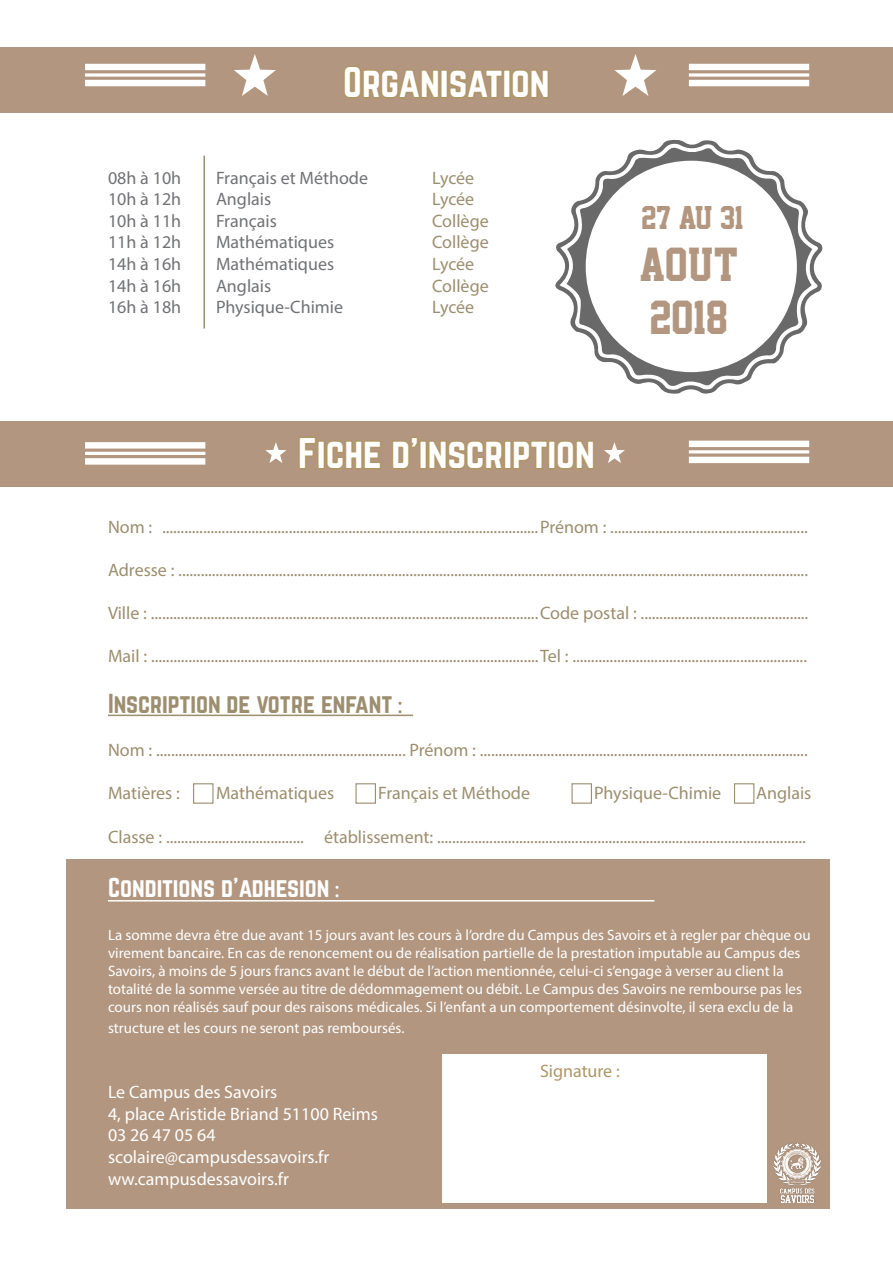
<style>
.page{position:relative;width:893px;height:1263px;background:#fff}
.page>*{position:absolute;margin:0;border:0;box-sizing:border-box;transform-origin:0 0}
.t1{font:43.5px "Superstar M54";color:#b2967f}
.t2{font:37.5px "Norwester";color:#fff}
.t3{font:30px "Superstar M54";color:#b2967f}
.t4{font:24px "Norwester";color:#9c8e6f}
.t5{font:24px "Norwester";color:#fff}
.t6{font:18px "Myriad Pro";color:#9c8e6f}
.t7{font:18px "Myriad Pro";color:#717275}
.t8{font:18px "Myriad Pro";color:#fff}
.t9{font:18px "Myriad Pro";color:#b09667}
.t10{font:15px "Myriad Pro";color:#fff}
.s1{font-family:"Myriad Pro"}
</style>
<div class="page">
<div style="left:66px;top:859px;width:763px;height:350px;background:#b2967f"></div>
<div style="left:0;top:421px;width:893px;height:66px;background:#b2967f"></div>
<div style="left:0;top:47px;width:893px;height:66px;background:#b2967f"></div>
<div style="left:85px;top:80px;width:120px;height:6px;background:#fff"></div>
<svg style="left:85px;top:73px;width:120px;height:4px"></svg>
<div style="left:85px;top:64px;width:120px;height:6px;background:#fff"></div>
<div style="left:689px;top:80px;width:120px;height:6px;background:#fff"></div>
<svg style="left:689px;top:73px;width:120px;height:4px"></svg>
<div style="left:689px;top:64px;width:120px;height:6px;background:#fff"></div>
<svg style="left:234px;top:54px;width:42px;height:42px"></svg>
<svg style="left:614px;top:54px;width:42px;height:42px"></svg>
<hr style="left:203px;top:156px;width:2px;height:172px;background:#9c8e6f">
<svg style="left:265px;top:442px;width:21px;height:21px"></svg>
<svg style="left:604px;top:442px;width:21px;height:21px"></svg>
<div style="left:193px;top:783px;width:21px;height:21px;border:1px solid #9c8e6f"></div>
<div style="left:355px;top:783px;width:21px;height:21px;border:1px solid #9c8e6f"></div>
<div style="left:571px;top:783px;width:21px;height:21px;border:1px solid #9c8e6f"></div>
<div style="left:734px;top:783px;width:20px;height:21px;border:1px solid #9c8e6f"></div>
<hr style="left:108px;top:715px;width:305px;height:1px;background:#9c8e6f">
<div style="left:689px;top:457px;width:120px;height:6px;background:#fff"></div>
<hr style="left:689px;top:450px;width:120px;height:3px;background:#fff">
<div style="left:689px;top:441px;width:120px;height:6px;background:#fff"></div>
<div style="left:85px;top:458px;width:120px;height:7px;background:#fff"></div>
<hr style="left:85px;top:452px;width:120px;height:3px;background:#fff">
<div style="left:85px;top:442px;width:120px;height:7px;background:#fff"></div>
<div style="left:442px;top:1054px;width:324px;height:148px;background:#fff"></div>
<hr style="left:108px;top:900px;width:546px;height:1px;background:#fff">
<img style="left:774px;top:1142px;width:47px;height:60px">
<svg style="left:344px;top:66px;width:96px;height:33px"></svg>
<div style="left:440px;top:69px;width:8px;height:30px;border:3px solid #b09667"></div>
<svg style="left:448px;top:69px;width:101px;height:30px"></svg>
<svg style="left:298px;top:436px;width:19px;height:34px"></svg>
<div style="left:317px;top:440px;width:8px;height:29px;border:3px solid #b09667"></div>
<svg style="left:326px;top:440px;width:56px;height:30px"></svg>
<svg style="left:392px;top:436px;width:27px;height:34px"></svg>
<div style="left:419px;top:440px;width:8px;height:29px;border:3px solid #b09667"></div>
<svg style="left:428px;top:440px;width:75px;height:30px"></svg>
<div style="left:504px;top:440px;width:8px;height:29px;border:3px solid #b09667"></div>
<svg style="left:511px;top:440px;width:84px;height:30px"></svg>
<svg style="left:555px;top:139px;width:268px;height:255px"></svg>
<svg style="left:566px;top:147px;width:246px;height:239px"></svg>
<p class="t2" style="left:343px;top:64px;width:208px">Organisation</p>
<p class="t7" style="left:108px;top:166px;width:75px">08h à 10h</p>
<p class="t7" style="left:216px;top:166px;width:154px">Français et Méthode</p>
<p class="t6" style="left:432px;top:166px;width:44px">Lycée</p>
<p class="t7" style="left:108px;top:188px;width:75px">10h à 12h</p>
<p class="t7" style="left:216px;top:188px;width:57px">Anglais</p>
<p class="t6" style="left:432px;top:188px;width:44px">Lycée</p>
<p class="t7" style="left:108px;top:210px;width:75px">10h à 11h</p>
<p class="t7" style="left:216px;top:210px;width:62px">Français</p>
<p class="t6" style="left:432px;top:210px;width:58px">Collège</p>
<p class="t7" style="left:108px;top:231px;width:75px">11h à 12h</p>
<p class="t7" style="left:216px;top:231px;width:120px">Mathématiques</p>
<p class="t6" style="left:432px;top:231px;width:58px">Collège</p>
<p class="t7" style="left:108px;top:253px;width:75px">14h à 16h</p>
<p class="t7" style="left:216px;top:253px;width:120px">Mathématiques</p>
<p class="t6" style="left:432px;top:253px;width:44px">Lycée</p>
<p class="t7" style="left:108px;top:274px;width:75px">14h à 16h</p>
<p class="t7" style="left:216px;top:274px;width:57px">Anglais</p>
<p class="t6" style="left:432px;top:274px;width:58px">Collège</p>
<p class="t7" style="left:108px;top:296px;width:75px">16h à 18h</p>
<p class="t7" style="left:216px;top:296px;width:129px">Physique-Chimie</p>
<p class="t6" style="left:432px;top:296px;width:44px">Lycée</p>
<p class="t2" style="left:298px;top:435px;width:298px">Fiche d’inscription</p>
<p class="t3" style="left:641px;top:201px;width:104px">27 AU 31</p>
<p class="t1" style="left:639px;top:241px;width:100px">AOUT</p>
<p class="t1" style="left:650px;top:293px;width:79px">2018</p>
<p class="t6" style="left:108px;top:516px;width:701px">Nom : .....................................................................................................Prénom : .....................................................</p>
<p class="t6" style="left:108px;top:559px;width:702px">Adresse : .........................................................................................................................................................................</p>
<p class="t6" style="left:108px;top:602px;width:702px">Ville : ........................................................................................................Code postal : .............................................</p>
<p class="t6" style="left:108px;top:645px;width:701px">Mail : ........................................................................................................Tel : ...............................................................</p>
<p class="t4" style="left:108px;top:692px;width:296px">Inscription de votre enfant <span class="s1">:</span></p>
<p class="t6" style="left:108px;top:739px;width:701px">Nom : ................................................................... Prénom : ........................................................................................</p>
<p class="t6" style="left:108px;top:782px;width:73px">Matières :</p>
<p class="t6" style="left:216px;top:782px;width:120px">Mathématiques</p>
<p class="t6" style="left:378px;top:782px;width:154px">Français et Méthode</p>
<p class="t6" style="left:594px;top:782px;width:129px">Physique-Chimie</p>
<p class="t6" style="left:756px;top:782px;width:57px">Anglais</p>
<p class="t6" style="left:108px;top:825px;width:699px">Classe : ..................................... établissement: ...................................................................................................</p>
<p class="t5" style="left:108px;top:875px;width:233px">Conditions d’adhesion <span class="s1">:</span></p>
<p class="t10" style="left:108px;top:925px;width:704px">La somme devra être due avant 15 jours avant les cours à l’ordre du Campus des Savoirs et à regler par chèque ou</p>
<p class="t10" style="left:108px;top:943px;width:694px">virement bancaire. En cas de renoncement ou de réalisation partielle de la prestation imputable au Campus des</p>
<p class="t10" style="left:108px;top:961px;width:677px">Savoirs, à moins de 5 jours francs avant le début de l’action mentionnée, celui-ci s’engage à verser au client la</p>
<p class="t10" style="left:108px;top:979px;width:695px">totalité de la somme versée au titre de dédommagement ou débit. Le Campus des Savoirs ne rembourse pas les</p>
<p class="t10" style="left:108px;top:997px;width:687px">cours non réalisés sauf pour des raisons médicales. Si l’enfant a un comportement désinvolte, il sera exclu de la</p>
<p class="t10" style="left:108px;top:1019px;width:298px">structure et les cours ne seront pas remboursés.</p>
<p class="t9" style="left:540px;top:1059px;width:81px">Signature :</p>
<p class="t8" style="left:108px;top:1081px;width:171px">Le Campus des Savoirs</p>
<p class="t8" style="left:108px;top:1102px;width:271px">4, place Aristide Briand 51100 Reims</p>
<p class="t8" style="left:108px;top:1124px;width:109px">03 26 47 05 64</p>
<p class="t8" style="left:108px;top:1146px;width:223px">scolaire@campusdessavoirs.fr</p>
<p class="t8" style="left:108px;top:1167px;width:182px">ww.campusdessavoirs.fr</p>
</div>
